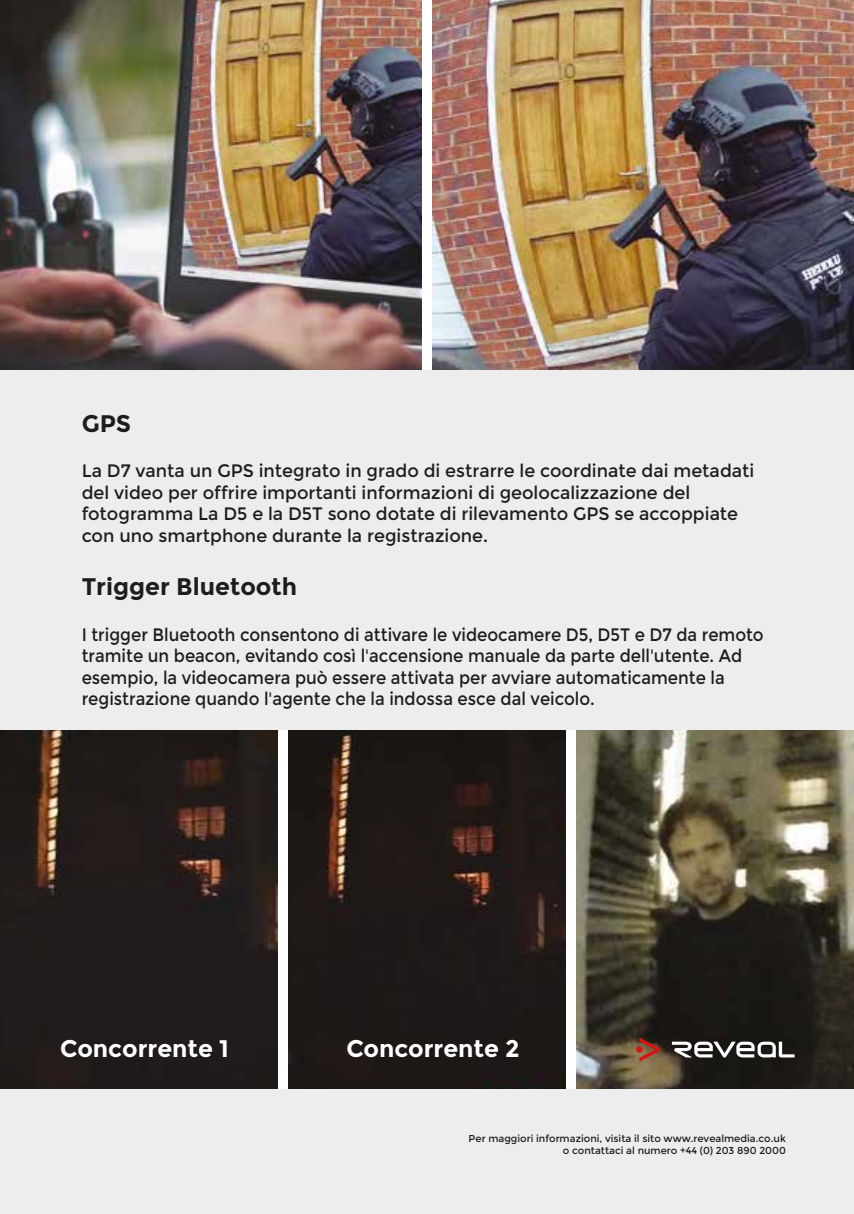
<style>
.page{position:relative;width:854px;height:1214px;background:#fff}
.page>*{position:absolute;margin:0;border:0;box-sizing:border-box;transform-origin:0 0}
.t1{font:700 24px "Montserrat";color:#fff}
.t2{font:700 24px "Montserrat";color:#1d1d1b}
.t3{font:18px/21.6px "Montserrat";color:#1d1d1b;scale:.92 1}
.t4{font:18px/21.6px "Montserrat";color:#1d1d1b}
.t5{font:10px/12px "Montserrat";color:#1d1d1b;text-align:right}
</style>
<div class="page">
<img style="left:0;top:0;width:421px;height:370px">
<img style="left:576px;top:729px;width:277px;height:359px">
<img style="left:288px;top:729px;width:277px;height:359px">
<img style="left:0;top:729px;width:277px;height:359px">
<img style="left:432px;top:0;width:421px;height:370px">
<div style="left:0;top:370px;width:853px;height:359px;background:#ededed"></div>
<div style="left:0;top:1089px;width:853px;height:124px;background:#ededed"></div>
<svg style="left:636px;top:1037px;width:24px;height:24px"></svg>
<svg style="left:671px;top:1041px;width:123px;height:16px"></svg>
<h1 class="t2" style="left:82px;top:409px;width:51px">GPS</h1>
<p class="t4" style="left:82px;top:460px;width:674px">La D7 vanta un GPS integrato in grado di estrarre le coordinate dai metadati del video per offrire importanti informazioni di geolocalizzazione del fotogramma La D5 e la D5T sono dotate di rilevamento GPS se accoppiate con uno smartphone durante la registrazione.</p>
<h1 class="t2" style="left:82px;top:572px;width:217px">Trigger Bluetooth</h1>
<p class="t3" style="left:82px;top:623px;width:742px">I trigger Bluetooth consentono di attivare le videocamere D5, D5T e D7 da remoto tramite un beacon, evitando così l'accensione manuale da parte dell'utente. Ad esempio, la videocamera può essere attivata per avviare automaticamente la registrazione quando l'agente che la indossa esce dal veicolo.</p>
<h1 class="t1" style="left:60px;top:1033px;width:170px">Concorrente 1</h1>
<h1 class="t1" style="left:346px;top:1033px;width:175px">Concorrente 2</h1>
<p class="t5" style="left:468px;top:1132px;width:318px">Per maggiori informazioni, visita il sito www.revealmedia.co.uk o contattaci al numero +44 (0) 203 890 2000</p>
</div>
